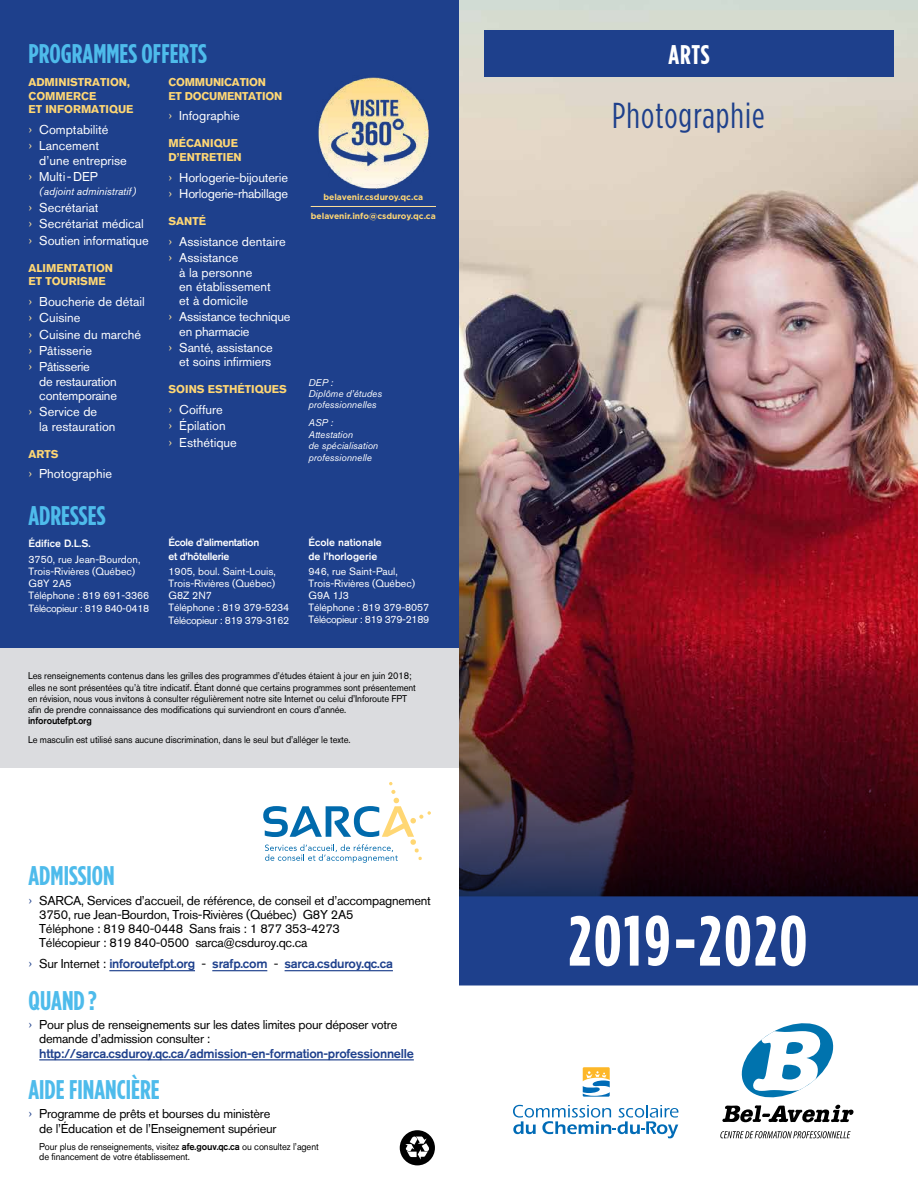
<style>
.page{position:relative;width:918px;height:1188px;background:#fff}
.page>*{position:absolute;margin:0;border:0;box-sizing:border-box;transform-origin:0 0}
.t1{font:36px "Gotham Condensed";letter-spacing:.03em;color:#1e408c}
.t2{font:700 27px "Gotham Condensed";color:#4ebbeb}
.t3{font:700 27px "Gotham Condensed";color:#fff}
.t4{font:12.75px/16.4px "Akzidenz Grotesk BQ";color:#fff}
.t5{font:12.75px/14.2px "Akzidenz Grotesk BQ";letter-spacing:-.02em;color:#000}
.t6{font:500 12.75px "Akzidenz Grotesk BQ";letter-spacing:-.02em;color:#1e408c}
.t7{font:12.75px/14.2px "Akzidenz Grotesk BQ";letter-spacing:-.02em;color:#fff}
.t8{font:700 11.25px/13.5px "Akzidenz Grotesk BQ";color:#ffd774}
.t9{font:700 11.25px/13.5px "Akzidenz Grotesk BQ";letter-spacing:-.02em;color:#ffd774}
.t10{font:10.5px/12px "Akzidenz Grotesk BQ";color:#fff}
.t11{font:10.5px "Akzidenz Grotesk BQ";letter-spacing:-.03em;color:#fff}
.t12{font:500 10.5px/13.5px "Akzidenz Grotesk BQ";color:#fff}
.t13{font:500 10.5px/13.5px "Akzidenz Grotesk BQ";letter-spacing:-.03em;color:#fff}
.t14{font:italic 10.5px "Akzidenz Grotesk BQ";color:#fff}
.t15{font:9.75px/11.2px "Akzidenz Grotesk BQ";letter-spacing:-.01em;color:#000;scale:.95 1}
.t16{font:italic 9.75px/11.6px "Akzidenz Grotesk BQ";color:#fff}
.t17{font:500 9.75px "Akzidenz Grotesk BQ";letter-spacing:-.01em;color:#000;scale:.95 1}
.t18{font:700 8.55px "Gotham";color:#ffd774}
.s1{font-family:"Yu Go";font-weight:500;color:#ffe29b}
.s2{font-family:"Yu Go";font-weight:500;color:#1e408c}
.s3{font-family:"Yu Go"}
.s4{font-weight:400;color:#000}
.s5{font-weight:500}
</style>
<div class="page">
<img style="left:459px;top:0;width:459px;height:633px">
<svg style="left:459px;top:633px;width:459px;height:263px"></svg>
<div style="left:485px;top:31px;width:409px;height:46px;background:#1e408c"></div>
<svg style="left:722px;top:1023px;width:132px;height:99px"></svg>
<svg style="left:720px;top:1131px;width:131px;height:7px"></svg>
<svg style="left:459px;top:896px;width:459px;height:90px"></svg>
<svg style="left:513px;top:1105px;width:165px;height:33px"></svg>
<svg style="left:583px;top:1067px;width:27px;height:30px"></svg>
<div style="left:0;top:648px;width:459px;height:120px;background:#dbdcdf"></div>
<div style="left:0;top:0;width:459px;height:648px;background:#1e408c"></div>
<svg style="left:263px;top:782px;width:168px;height:81px"></svg>
<hr style="left:109px;top:970px;width:86px;height:1px;background:#1e408c">
<hr style="left:212px;top:970px;width:55px;height:1px;background:#1e408c">
<hr style="left:285px;top:970px;width:108px;height:1px;background:#1e408c">
<hr style="left:39px;top:1059px;width:375px;height:1px;background:#1e408c">
<div style="left:400px;top:1130px;width:35px;height:35px;background:#000;border-radius:50%"></div>
<svg style="left:405px;top:1136px;width:24px;height:24px"></svg>
<hr style="left:311px;top:206px;width:125px;height:1px;background:#ffe29b">
<img style="left:318px;top:77px;width:111px;height:112px">
<h2 class="t2" style="left:28px;top:39px;width:180px">PROGRAMMES OFFERTS</h2>
<p class="t8" style="left:28px;top:76px;width:107px">ADMINISTRATION,<br>COMMERCE<br>ET INFORMATIQUE</p>
<h3 class="t4" style="left:28px;top:121px;width:82px"><span class="s1">›</span> Comptabilité <span class="s1">›</span> Lancement</h3>
<h3 class="t4" style="left:28px;top:152px;width:100px;text-indent:11px">d’une entreprise <span class="s1">›</span> Multi-DEP</h3>
<p class="t14" style="left:39px;top:185px;width:98px">( adjoint administratif)</p>
<h3 class="t4" style="left:28px;top:199px;width:122px"><span class="s1">›</span> Secrétariat<br><span class="s1">›</span> Secrétariat médical <span class="s1">›</span> Soutien informatique</h3>
<p class="t8" style="left:28px;top:261px;width:86px">ALIMENTATION<br>ET TOURISME</p>
<h3 class="t4" style="left:28px;top:293px;width:118px"><span class="s1">›</span> Boucherie de détail <span class="s1">›</span> Cuisine<br><span class="s1">›</span> Cuisine du marché <span class="s1">›</span> Pâtisserie<br><span class="s1">›</span> Pâtisserie</h3>
<h3 class="t7" style="left:39px;top:374px;width:79px">de restauration contemporaine</h3>
<h3 class="t4" style="left:39px;top:405px;width:78px;line-height:14.2px;text-indent:-11px"><span class="s1">›</span> Service de<br>la restauration</h3>
<p class="t8" style="left:28px;top:447px;width:31px">ARTS</p>
<h3 class="t4" style="left:28px;top:466px;width:85px"><span class="s1">›</span> Photographie</h3>
<h2 class="t2" style="left:28px;top:501px;width:78px">ADRESSES</h2>
<p class="t12" style="left:28px;top:537px;width:64px">Édifice D.L.S.</p>
<p class="t10" style="left:28px;top:553px;width:122px">3750, rue Jean-Bourdon,<br>Trois-Rivières (Québec)<br>G8Y 2A5<br>Téléphone : 819 691-3366</p>
<p class="t11" style="left:28px;top:602px;width:122px">Télécopieur : 819 840-0418</p>
<p class="t9" style="left:168px;top:76px;width:115px">COMMUNICATION<br>ET DOCUMENTATION</p>
<h3 class="t4" style="left:168px;top:108px;width:73px"><span class="s1">›</span> Infographie</h3>
<p class="t8" style="left:168px;top:137px;width:75px">MÉCANIQUE<br>D’ENTRETIEN</p>
<h3 class="t4" style="left:168px;top:169px;width:121px"><span class="s1">›</span> Horlogerie-bijouterie <span class="s1">›</span> Horlogerie-rhabillage</h3>
<p class="t8" style="left:168px;top:214px;width:39px">SANTÉ</p>
<h3 class="t4" style="left:168px;top:233px;width:119px"><span class="s1">›</span> Assistance dentaire <span class="s1">›</span> Assistance</h3>
<h3 class="t4" style="left:179px;top:265px;width:93px;line-height:14.2px">à la personne<br>en établissement et à domicile</h3>
<h3 class="t7" style="left:179px;top:310px;width:113px;text-indent:-11px"><span class="s1">›</span> Assistance technique en pharmacie</h3>
<h3 class="t4" style="left:168px;top:340px;width:106px;line-height:14.2px;text-align:right"><span class="s1">›</span> Santé, assistance et soins infirmiers</h3>
<p class="t8" style="left:168px;top:383px;width:120px">SOINS ESTHÉTIQUES</p>
<h3 class="t4" style="left:168px;top:401px;width:70px"><span class="s1">›</span> Coiffure<br><span class="s1">›</span> Épilation<br><span class="s1">›</span> Esthétique</h3>
<p class="t13" style="left:168px;top:536px;width:92px">École d’alimentation et d’hôtellerie</p>
<p class="t10" style="left:168px;top:565px;width:122px">1905, boul. Saint-Louis,<br>Trois-Rivières (Québec)<br>G8Z 2N7<br>Téléphone : 819 379-5234</p>
<p class="t11" style="left:168px;top:615px;width:122px">Télécopieur : 819 379-3162</p>
<p class="t18" style="left:323px;top:192px;width:101px">belavenir.csduroy.qc.ca</p>
<p class="t18" style="left:311px;top:211px;width:126px">belavenir.info@csduroy.qc.ca</p>
<p class="t16" style="left:309px;top:377px;width:75px">DEP :<br>Diplôme d’études professionnelles</p>
<p class="t16" style="left:309px;top:417px;width:71px">ASP :<br>Attestation<br>de spécialisation professionnelle</p>
<p class="t12" style="left:308px;top:536px;width:75px">École nationale de l’horlogerie</p>
<p class="t10" style="left:308px;top:565px;width:122px">946, rue Saint-Paul,<br>Trois-Rivières (Québec)<br>G9A 1J3<br>Téléphone : 819 379-8057<br>Télécopieur : 819 379-2189</p>
<p class="t15" style="left:28px;top:670px;width:410px">Les renseignements contenus dans les grilles des programmes d’études étaient à jour en juin 2018; elles ne sont présentées qu’à titre indicatif. Étant donné que certains programmes sont présentement en révision, nous vous invitons à consulter régulièrement notre site Internet ou celui d’Inforoute FPT afin de prendre connaissance des modifications qui surviendront en cours d’année.</p>
<p class="t17" style="left:28px;top:715px;width:69px">inforoutefpt.org</p>
<p class="t15" style="left:28px;top:734px;width:341px">Le masculin est utilisé sans aucune discrimination, dans le seul but d’alléger le texte.</p>
<h2 class="t2" style="left:28px;top:861px;width:88px">ADMISSION</h2>
<h3 class="t5" style="left:39px;top:893px;width:393px;text-indent:-11px"><span class="s2">›</span> SARCA, Services d’accueil, de référence, de conseil et d’accompagnement 3750, rue Jean-Bourdon, Trois-Rivières (Québec) G8Y 2A5<br>Téléphone : 819 840-0448 Sans frais : 1 877 353-4273<br>Télécopieur : 819 840-0500 sarca@csduroy.qc.ca</h3>
<h3 class="t6" style="left:28px;top:956px;width:366px"><span class="s3">›</span> <span class="s4">Sur Internet :</span> inforoutefpt.org <span class="s4">-</span> srafp.com <span class="s4">-</span> sarca.csduroy.qc.ca</h3>
<h2 class="t2" style="left:28px;top:985px;width:70px">QUAND ?</h2>
<h3 class="t5" style="left:39px;top:1017px;width:360px;text-indent:-11px"><span class="s2">›</span> Pour plus de renseignements sur les dates limites pour déposer votre demande d’admission consulter :</h3>
<h3 class="t6" style="left:39px;top:1045px;width:376px">http://sarca.csduroy.qc.ca/admission-en-formation-professionnelle</h3>
<h2 class="t2" style="left:28px;top:1074px;width:133px">AIDE FINANCIÈRE</h2>
<h3 class="t5" style="left:39px;top:1107px;width:239px;text-indent:-11px"><span class="s2">›</span> Programme de prêts et bourses du ministère de l’Éducation et de l’Enseignement supérieur</h3>
<p class="t15" style="left:39px;top:1141px;width:296px;line-height:10.5px">Pour plus de renseignements, visitez <span class="s5">afe.gouv.qc.ca</span> ou consultez l’agent de financement de votre établissement.</p>
<h2 class="t3" style="left:669px;top:39px;width:43px">ARTS</h2>
<h1 class="t1" style="left:612px;top:96px;width:154px">Photographie</h1>
</div>
